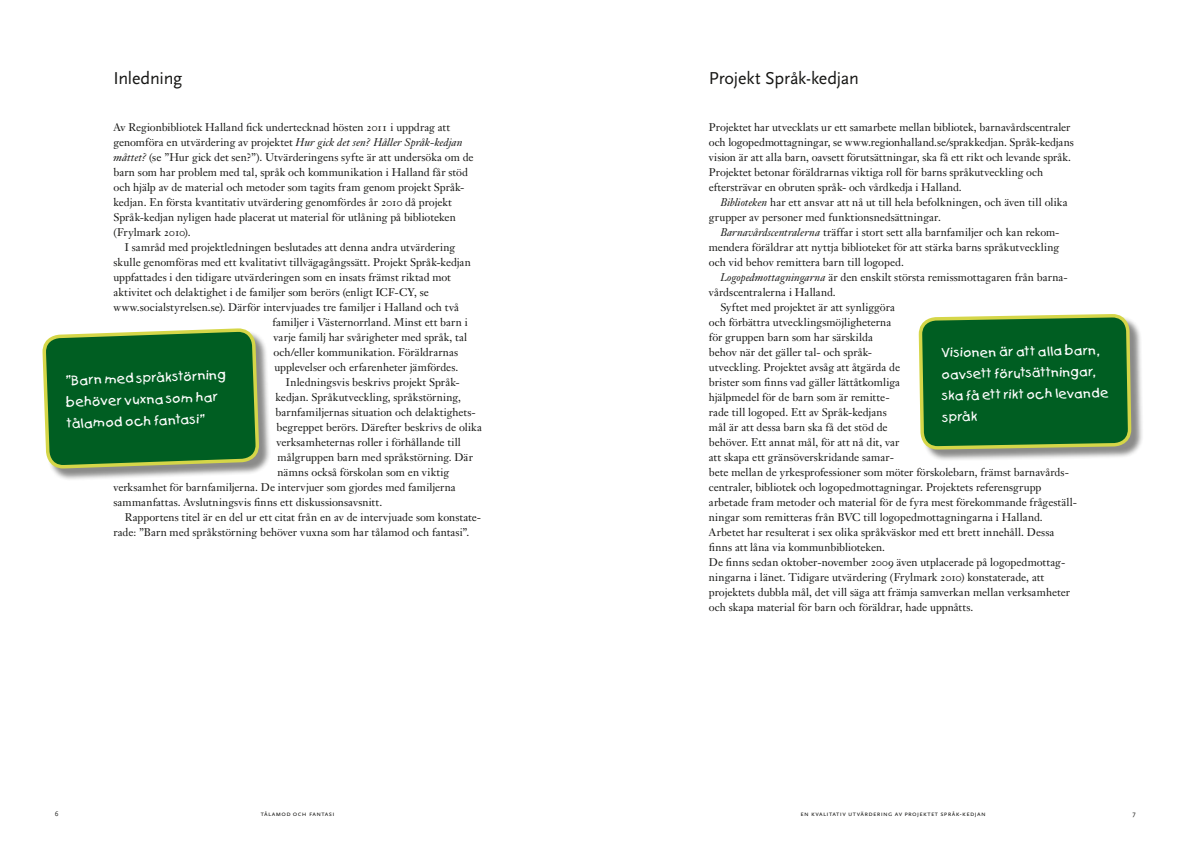
<style>
.page{position:relative;width:1191px;height:842px;background:#fff}
.page>*{position:absolute;margin:0;border:0;box-sizing:border-box;transform-origin:0 0}
.t1{font:18px "Scala Sans";letter-spacing:-.015em;color:#161614}
.t2{font:12.5px/21.6px "Kids Plain";color:#fff}
.t3{font:12.4px/21.4px "Kids Plain";color:#fff}
.t4{font:11px/15px "Janson Text LT Std";color:#161614}
.t5{font:7px "Scala Sans Caps";letter-spacing:.05em;color:#161614}
.s1{font-style:italic}
</style>
<div class="page">
<div style="left:44px;top:330px;width:227px;height:151px;background:#161614;opacity:.5"></div>
<svg style="left:44px;top:328px;width:214px;height:153px;background:#2b763c"></svg>
<div style="left:920px;top:316px;width:223px;height:146px;background:#161614;opacity:.5"></div>
<svg style="left:920px;top:315px;width:209px;height:133px;background:#126827"></svg>
<h1 class="t1" style="left:113px;top:69px;width:70px">Inledning</h1>
<p class="t4" style="left:113px;top:120px;width:338px">Av Regionbibliotek Halland fick undertecknad hösten 2011 i uppdrag att</p>
<p class="t4" style="left:113px;top:135px;width:350px">genomföra en utvärdering av projektet <span class="s1">Hur gick det sen? Håller Språk-kedjan</span></p>
<p class="t4" style="left:113px;top:150px;width:362px"><span class="s1">måttet?</span> (se ”Hur gick det sen?”). Utvärderingens syfte är att undersöka om de</p>
<p class="t4" style="left:113px;top:165px;width:356px">barn som har problem med tal, språk och kommunikation i Halland får stöd</p>
<p class="t4" style="left:113px;top:180px;width:352px">och hjälp av de material och metoder som tagits fram genom projekt Språk-</p>
<p class="t4" style="left:113px;top:195px;width:340px">kedjan. En första kvantitativ utvärdering genomfördes år 2010 då projekt</p>
<p class="t4" style="left:113px;top:210px;width:344px">Språk-kedjan nyligen hade placerat ut material för utlåning på biblioteken</p>
<p class="t4" style="left:113px;top:225px;width:79px">(Frylmark 2010).</p>
<p class="t4" style="left:125px;top:240px;width:332px">I samråd med projektledningen beslutades att denna andra utvärdering</p>
<p class="t4" style="left:113px;top:255px;width:359px">skulle genomföras med ett kvalitativt tillvägagångssätt. Projekt Språk-kedjan</p>
<p class="t4" style="left:113px;top:270px;width:339px">uppfattades i den tidigare utvärderingen som en insats främst riktad mot</p>
<p class="t4" style="left:113px;top:285px;width:317px">aktivitet och delaktighet i de familjer som berörs (enligt ICF-CY, se</p>
<p class="t4" style="left:113px;top:300px;width:347px">www.socialstyrelsen.se). Därför intervjuades tre familjer i Halland och två</p>
<p class="t4" style="left:272px;top:315px;width:197px">familjer i Västernorrland. Minst ett barn i</p>
<p class="t4" style="left:273px;top:330px;width:195px">varje familj har svårigheter med språk, tal</p>
<p class="t4" style="left:273px;top:345px;width:186px">och/eller kommunikation. Föräldrarnas</p>
<p class="t4" style="left:274px;top:360px;width:185px">upplevelser och erfarenheter jämfördes.</p>
<p class="t4" style="left:286px;top:375px;width:175px">Inledningsvis beskrivs projekt Språk-</p>
<p class="t4" style="left:275px;top:390px;width:187px">kedjan. Språkutveckling, språkstörning,</p>
<p class="t4" style="left:275px;top:405px;width:202px">barnfamiljernas situation och delaktighets-</p>
<p class="t4" style="left:276px;top:420px;width:207px">begreppet berörs. Därefter beskrivs de olika</p>
<p class="t4" style="left:276px;top:435px;width:186px">verksamheternas roller i förhållande till</p>
<p class="t4" style="left:277px;top:450px;width:197px">målgruppen barn med språkstörning. Där</p>
<p class="t4" style="left:277px;top:465px;width:173px">nämns också förskolan som en viktig</p>
<p class="t4" style="left:113px;top:480px;width:344px">verksamhet för barnfamiljerna. De intervjuer som gjordes med familjerna</p>
<p class="t4" style="left:113px;top:495px;width:270px">sammanfattas. Avslutningsvis finns ett diskussionsavsnitt.</p>
<p class="t4" style="left:125px;top:510px;width:358px">Rapportens titel är en del ur ett citat från en av de intervjuade som konstate-</p>
<p class="t4" style="left:113px;top:525px;width:357px">rade: ”Barn med språkstörning behöver vuxna som har tålamod och fantasi”.</p>
<p class="t2" style="left:65px;top:370px;width:162px;rotate:-2deg">”Barn med språkstörning behöver vuxna som har tålamod och fantasi”</p>
<h1 class="t1" style="left:709px;top:69px;width:152px">Projekt Språk-kedjan</h1>
<p class="t4" style="left:709px;top:120px;width:366px">Projektet har utvecklats ur ett samarbete mellan bibliotek, barnavårdscentraler och logopedmottagningar, se www.regionhalland.se/sprakkedjan. Språk-kedjans vision är att alla barn, oavsett förutsättningar, ska få ett rikt och levande språk.<br>Projektet betonar föräldrarnas viktiga roll för barns språkutveckling och eftersträvar en obruten språk- och vårdkedja i Halland.</p>
<p class="t4" style="left:709px;top:195px;width:360px;text-indent:11px"><span class="s1">Biblioteken</span> har ett ansvar att nå ut till hela befolkningen, och även till olika grupper av personer med funktionsnedsättningar.</p>
<p class="t4" style="left:709px;top:225px;width:352px;text-align:justify;text-indent:11px"><span class="s1">Barnavårdscentralerna</span> träffar i stort sett alla barnfamiljer och kan rekom&shy;mendera föräldrar att nyttja biblioteket för att stärka barns språkutveckling och vid behov remittera barn till logoped.</p>
<p class="t4" style="left:720px;top:270px;width:349px"><span class="s1">Logopedmottagningarna</span> är den enskilt största remissmottagaren från barna-</p>
<p class="t4" style="left:709px;top:285px;width:128px">vårdscentralerna i Halland.</p>
<p class="t4" style="left:720px;top:300px;width:176px">Syftet med projektet är att synliggöra</p>
<p class="t4" style="left:709px;top:315px;width:184px">och förbättra utvecklingsmöjligheterna</p>
<p class="t4" style="left:709px;top:330px;width:165px">för gruppen barn som har särskilda</p>
<p class="t4" style="left:709px;top:345px;width:164px">behov när det gäller tal- och språk-</p>
<p class="t4" style="left:709px;top:360px;width:193px">utveckling. Projektet avsåg att åtgärda de</p>
<p class="t4" style="left:709px;top:375px;width:193px">brister som finns vad gäller lättåtkomliga</p>
<p class="t4" style="left:709px;top:390px;width:182px">hjälpmedel för de barn som är remitte-</p>
<p class="t4" style="left:709px;top:405px;width:179px">rade till logoped. Ett av Språk-kedjans</p>
<p class="t4" style="left:709px;top:420px;width:180px">mål är att dessa barn ska få det stöd de</p>
<p class="t4" style="left:709px;top:435px;width:192px">behöver. Ett annat mål, för att nå dit, var</p>
<p class="t4" style="left:709px;top:450px;width:187px">att skapa ett gränsöverskridande samar-</p>
<p class="t4" style="left:709px;top:465px;width:362px">bete mellan de yrkesprofessioner som möter förskolebarn, främst barnavårds-</p>
<p class="t4" style="left:709px;top:480px;width:334px">centraler, bibliotek och logopedmottagningar. Projektets referensgrupp</p>
<p class="t4" style="left:709px;top:495px;width:369px">arbetade fram metoder och material för de fyra mest förekommande frågeställ-</p>
<p class="t4" style="left:709px;top:510px;width:335px">ningar som remitteras från BVC till logopedmottagningarna i Halland.</p>
<p class="t4" style="left:709px;top:525px;width:347px">Arbetet har resulterat i sex olika språkväskor med ett brett innehåll. Dessa</p>
<p class="t4" style="left:709px;top:540px;width:178px">finns att låna via kommunbiblioteken.</p>
<p class="t4" style="left:709px;top:555px;width:358px">De finns sedan oktober-november 2009 även utplacerade på logopedmottag-</p>
<p class="t4" style="left:709px;top:570px;width:337px">ningarna i länet. Tidigare utvärdering (Frylmark 2010) konstaterade, att</p>
<p class="t4" style="left:709px;top:585px;width:363px">projektets dubbla mål, det vill säga att främja samverkan mellan verksamheter</p>
<p class="t4" style="left:709px;top:600px;width:266px">och skapa material för barn och föräldrar, hade uppnåtts.</p>
<p class="t3" style="left:941px;top:342px;width:168px;rotate:-1deg">Visionen är att alla barn, oavsett förutsättningar, ska få ett rikt och levande språk</p>
<p class="t5" style="left:55px;top:810px;width:5px">6</p>
<p class="t5" style="left:261px;top:810px;width:75px">tålamod och fantasi</p>
<p class="t5" style="left:800px;top:810px;width:187px">en kvalitativ utvärdering av projektet språk-kedjan</p>
<p class="t5" style="left:1132px;top:810px;width:5px">7</p>
</div>
